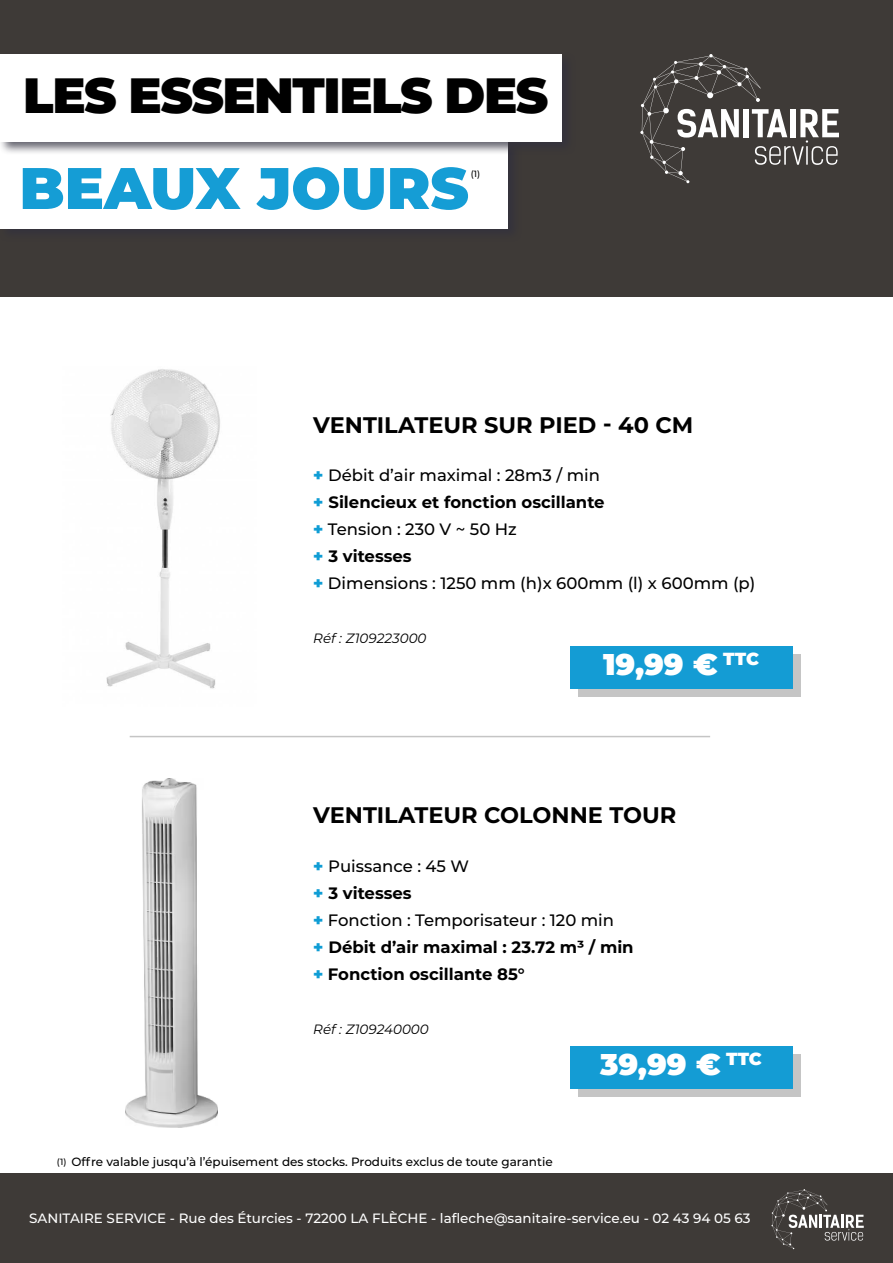
<style>
.page{position:relative;width:893px;height:1263px;background:#fff}
.page>*{position:absolute;margin:0;border:0;box-sizing:border-box;transform-origin:0 0}
.t1{font:900 58.5px "Montserrat";color:#159dd5}
.t2{font:900 49.5px "Montserrat";letter-spacing:-.03em;color:#000}
.t3{font:900 30px "Montserrat";color:#fff}
.t4{font:700 22.5px "Montserrat";color:#000}
.t5{font:500 16.5px/27px "Montserrat";color:#000}
.t6{font:700 16.5px/27px "Montserrat";color:#000}
.t7{font:500 13.5px "Montserrat";color:#fff}
.t8{font:italic 13.5px "Montserrat";color:#000}
.t9{font:500 12px "Montserrat";color:#000}
.t10{font:500 9px "Montserrat";color:#000}
.s1{font-weight:900;color:#0f9dd5}
.s2{font-weight:700}
.s3{font-weight:500}
.s4{font-size:9px}
</style>
<div class="page">
<div style="left:0;top:0;width:893px;height:297px;background:#3e3a37"></div>
<div style="left:0;top:1174px;width:893px;height:89px;background:#3e3a37"></div>
<svg style="left:640px;top:54px;width:199px;height:129px"></svg>
<svg style="left:771px;top:1189px;width:93px;height:60px"></svg>
<div style="left:0;top:139px;width:522px;height:103px;background:#31303e;opacity:.75"></div>
<div style="left:0;top:141px;width:508px;height:87px;background:#fff"></div>
<div style="left:0;top:52px;width:575px;height:103px;background:#31303e;opacity:.75"></div>
<div style="left:0;top:54px;width:561px;height:87px;background:#fff"></div>
<img style="left:106px;top:369px;width:114px;height:320px">
<hr style="left:130px;top:736px;width:580px;height:1px;background:#c5c5c5">
<img style="left:125px;top:778px;width:92px;height:349px">
<div style="left:578px;top:654px;width:223px;height:43px;background:#c5c5c5"></div>
<div style="left:570px;top:646px;width:222px;height:43px;background:#149cd4"></div>
<div style="left:578px;top:1054px;width:223px;height:43px;background:#c5c5c5"></div>
<div style="left:570px;top:1046px;width:222px;height:43px;background:#149cd4"></div>
<h2 class="t2" style="left:23px;top:58px;width:527px">LES ESSENTIELS DES</h2>
<h1 class="t1" style="left:19px;top:144px;width:451px">BEAUX JOURS</h1>
<p class="t10" style="left:471px;top:168px;width:11px">(1)</p>
<h3 class="t4" style="left:313px;top:408px;width:382px">VENTILATEUR SUR PIED - 40 CM</h3>
<p class="t5" style="left:313px;top:461px;width:444px"><span class="s1">+</span> Débit d’air maximal : 28m3 / min<br><span class="s1">+</span> <span class="s2">Silencieux et fonction oscillante<br></span><span class="s1">+</span> Tension : 230 V ~ 50 Hz<br><span class="s1">+</span> <span class="s2">3 vitesses<br></span><span class="s1">+</span> Dimensions : 1250 mm (h)x 600mm (l) x 600mm (p)</p>
<p class="t8" style="left:313px;top:629px;width:115px">Réf : Z109223000</p>
<h3 class="t3" style="left:603px;top:642px;width:157px">19,99 € <sup>TTC</sup></h3>
<h3 class="t4" style="left:313px;top:799px;width:365px">VENTILATEUR COLONNE TOUR</h3>
<p class="t6" style="left:313px;top:851px;width:322px"><span class="s1">+</span> <span class="s3">Puissance : 45 W<br></span><span class="s1">+</span> 3 vitesses<br><span class="s1">+</span> <span class="s3">Fonction : Temporisateur : 120 min<br></span><span class="s1">+</span> Débit d’air maximal : 23.72 m³ / min <span class="s1">+</span> Fonction oscillante 85°</p>
<p class="t8" style="left:313px;top:1020px;width:117px">Réf : Z109240000</p>
<p class="t9" style="left:57px;top:1153px;width:497px"><span class="s4">(1)</span> Offre valable jusqu’à l’épuisement des stocks. Produits exclus de toute garantie</p>
<h3 class="t3" style="left:600px;top:1042px;width:163px">39,99 € <sup>TTC</sup></h3>
<p class="t7" style="left:29px;top:1209px;width:723px">SANITAIRE SERVICE - Rue des Éturcies - 72200 LA FLÈCHE - lafleche@sanitaire-service.eu - 02 43 94 05 63</p>
</div>
